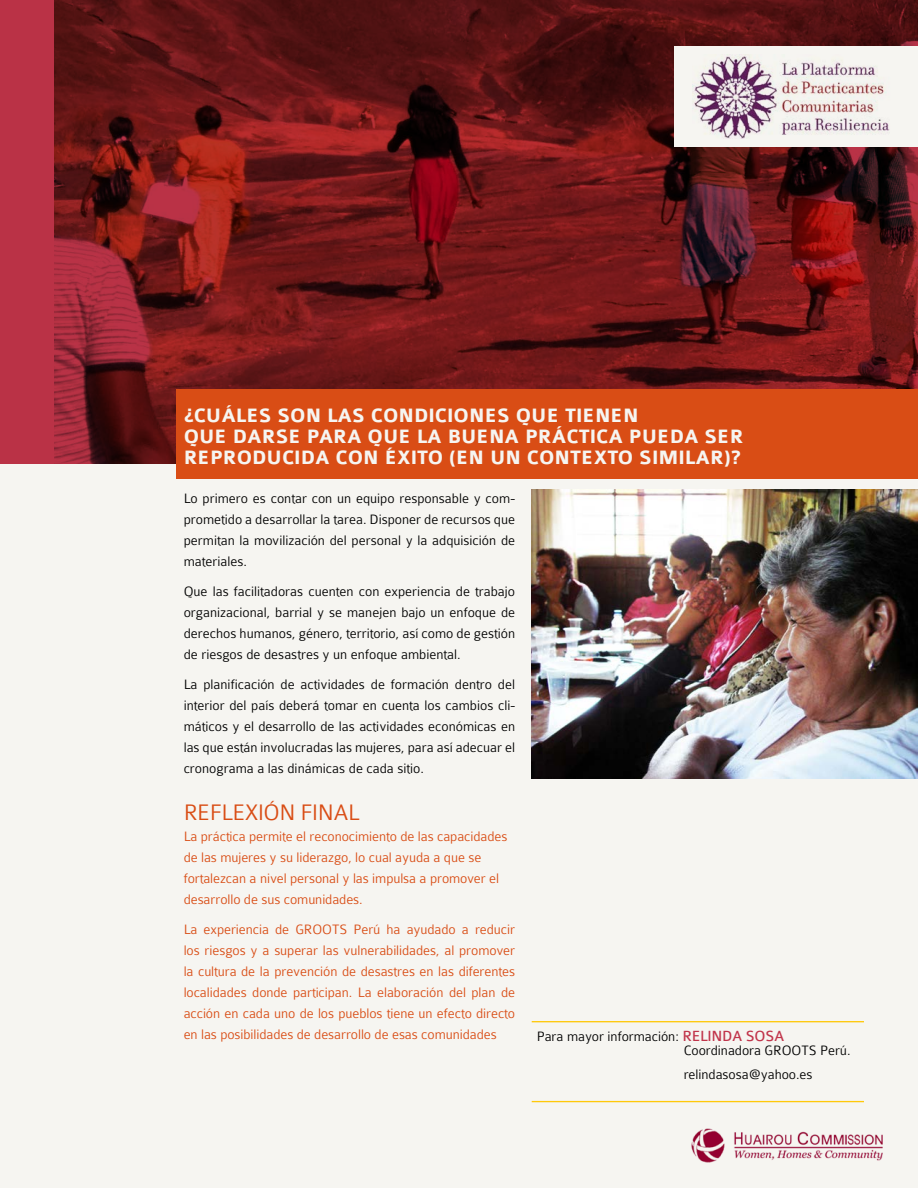
<style>
.page{position:relative;width:918px;height:1188px;background:#f6f5f1}
.page>*{position:absolute;margin:0;border:0;box-sizing:border-box;transform-origin:0 0}
.t1{font:300 24px "Colaborate";letter-spacing:-.02em;color:#d94d15}
.t2{font:700 20.7px/21px "Colaborate";color:#f6f5f1}
.t3{font:300 14.55px/21px "Colaborate";color:#000;text-align:justify}
.t4{font:300 14.55px/21px "Colaborate";letter-spacing:-.005em;color:#d94d15}
.s1{font-weight:400;font-size:15.75px;color:#c1354b}
</style>
<div class="page">
<svg style="left:0;top:0;width:918px;height:463px;background:#6f191c"></svg>
<div style="left:675px;top:46px;width:243px;height:101px;background:#f6f5f1"></div>
<img style="left:693px;top:54px;width:197px;height:85px">
<img style="left:691px;top:1128px;width:192px;height:35px">
<hr style="left:532px;top:1101px;width:332px;height:1px;background:#ffc90a">
<hr style="left:532px;top:1021px;width:332px;height:1px;background:#ffc90a">
<div style="left:177px;top:389px;width:741px;height:90px;background:#d94d15"></div>
<img style="left:532px;top:489px;width:386px;height:290px">
<h2 class="t2" style="left:184px;top:406px;width:561px">¿CUÁLES SON LAS CONDICIONES QUE TIENEN<br>QUE DARSE PARA QUE LA BUENA PRÁCTICA PUEDA SER<br>REPRODUCIDA CON ÉXITO (EN UN CONTEXTO SIMILAR)?</h2>
<p class="t3" style="left:184px;top:488px;width:333px">Lo primero es contar con un equipo responsable y com&shy;prometido a desarrollar la tarea. Disponer de recursos que permitan la movilización del personal y la adquisición de materiales.</p>
<p class="t3" style="left:184px;top:581px;width:333px">Que las facilitadoras cuenten con experiencia de trabajo organizacional, barrial y se manejen bajo un enfoque de derechos humanos, género, territorio, así como de gestión de riesgos de desastres y un enfoque ambiental.</p>
<p class="t3" style="left:184px;top:674px;width:333px">La planificación de actividades de formación dentro del interior del país deberá tomar en cuenta los cambios cli&shy;máticos y el desarrollo de las actividades económicas en las que están involucradas las mujeres, para así adecuar el cronograma a las dinámicas de cada sitio.</p>
<h1 class="t1" style="left:184px;top:800px;width:177px">REFLEXIÓN FINAL</h1>
<p class="t4" style="left:184px;top:826px;width:325px">La práctica permite el reconocimiento de las capacidades de las mujeres y su liderazgo, lo cual ayuda a que se fortalezcan a nivel personal y las impulsa a promover el desarrollo de sus comunidades.</p>
<p class="t4" style="left:184px;top:919px;width:333px;text-align:justify">La experiencia de GROOTS Perú ha ayudado a reducir los riesgos y a superar las vulnerabilidades, al promover la cultura de la prevención de desastres en las diferentes localidades donde participan. La elaboración del plan de acción en cada uno de los pueblos tiene un efecto directo en las posibilidades de desarrollo de esas comunidades</p>
<p class="t3" style="left:684px;top:1030px;width:169px;line-height:13.5px;text-indent:-147px">Para mayor información: <span class="s1">RELINDA SOSA<br></span>Coordinadora GROOTS Perú.</p>
<p class="t3" style="left:684px;top:1064px;width:130px">relindasosa@yahoo.es</p>
</div>
